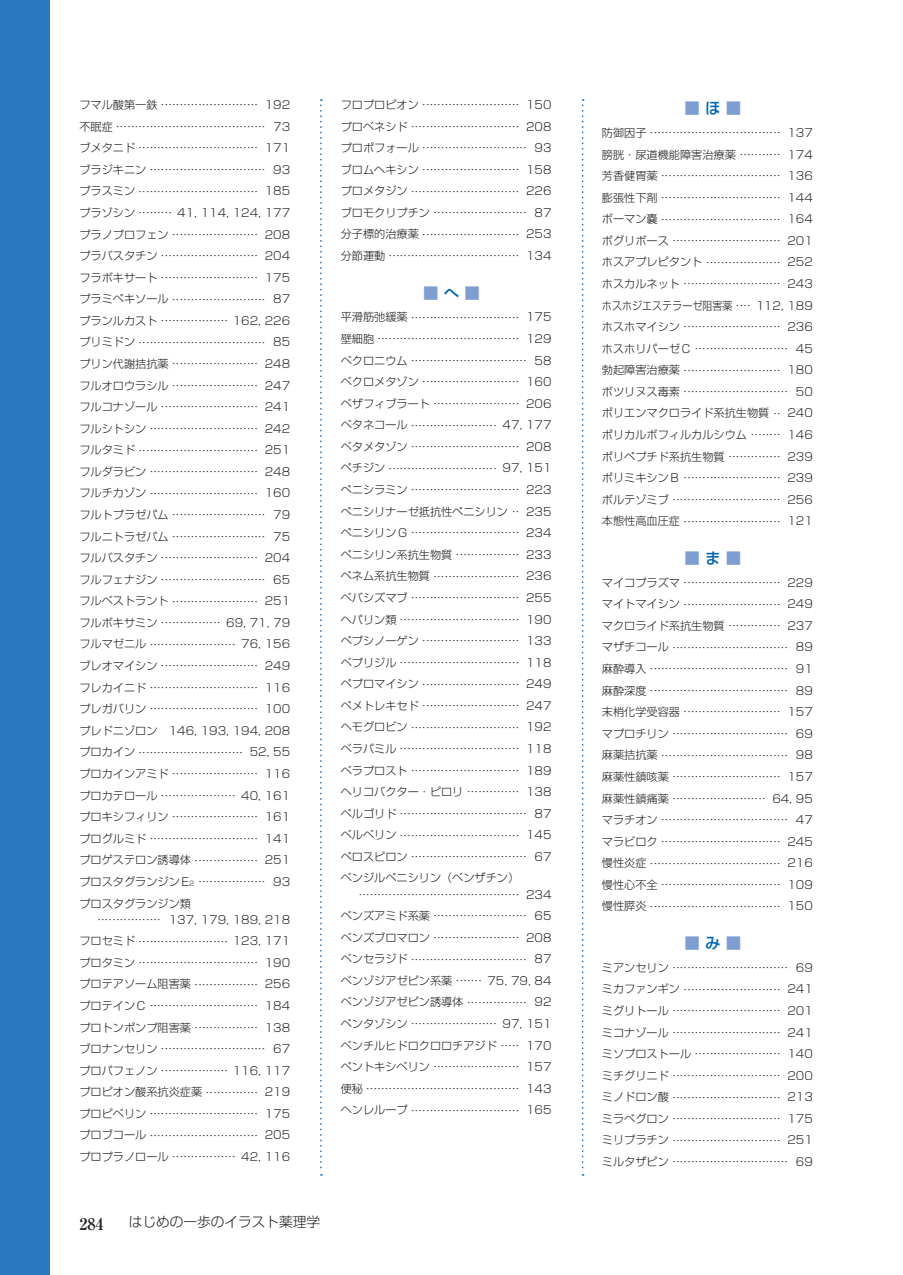
<style>
.page{position:relative;width:903px;height:1275px;background:#fff}
.page>*{position:absolute;margin:0;border:0;box-sizing:border-box;transform-origin:0 0}
.t1{font:700 16.1px "Ryumin Pro";color:#231f20}
.t2{font:500 15.58px "Shin Go Pro";color:#7e9ed2}
.t3{font:300 13.65px "Shin Go Pro";color:#231f20}
.t4{font:11.2px/21.5px "Ryumin Pro";color:#231f20;text-align:justify}
.t5{font:300 11.2px/21.5px "Shin Go Pro";color:#231f20}
.t6{font:300 11.2px "Shin Go Pro";color:#231f20;scale:.9 1}
.s1{font-family:"Shin Go Pro";font-weight:300}
.s2{color:#0166b3}
</style>
<div class="page">
<div style="left:0;top:0;width:50px;height:1275px;background:#2b79be"></div>
<svg style="left:320px;top:99px;width:2px;height:1077px"></svg>
<svg style="left:582px;top:99px;width:2px;height:1077px"></svg>
<p class="t4" style="left:79px;top:90px;width:212px"><span class="s1">フマル酸第一鉄</span> ........................... <span class="s1">192不眠症</span> ......................................... <span class="s1">73ブメタニド</span> ................................. <span class="s1">171ブラジキニン</span> ................................ <span class="s1">93プラスミン</span> ................................. <span class="s1">185</span></p>
<p class="t5" style="left:79px;top:201px;width:212px">プラゾシン <sup>..........</sup> 41, 114, 124, 177</p>
<p class="t4" style="left:79px;top:219px;width:212px"><span class="s1">プラノプロフェン</span> ........................ <span class="s1">208プラバスタチン</span> ........................... <span class="s1">204フラボキサート</span> ........................... <span class="s1">175プラミペキソール</span> .......................... <span class="s1">87プランルカスト</span> ................... <span class="s1">162, 226プリミドン</span> ................................... <span class="s1">85プリン代謝拮抗薬</span> ........................ <span class="s1">248フルオロウラシル</span> ........................ <span class="s1">247フルコナゾール</span> ........................... <span class="s1">241フルシトシン</span> .............................. <span class="s1">242フルタミド</span> ................................. <span class="s1">251フルダラビン</span> .............................. <span class="s1">248フルチカゾン</span> .............................. <span class="s1">160フルトプラゼパム</span> .......................... <span class="s1">79フルニトラゼパム</span> .......................... <span class="s1">75フルバスタチン</span> ........................... <span class="s1">204フルフェナジン</span> ............................. <span class="s1">65フルベストラント</span> ........................ <span class="s1">251フルボキサミン</span> ................. <span class="s1">69, 71, 79フルマゼニル</span> ........................ <span class="s1">76, 156ブレオマイシン</span> ........................... <span class="s1">249フレカイニド</span> .............................. <span class="s1">116プレガバリン</span> .............................. <span class="s1">100</span></p>
<p class="t5" style="left:79px;top:718px;width:212px">プレドニゾロン 146, 193, 194, 208</p>
<p class="t4" style="left:79px;top:737px;width:212px"><span class="s1">プロカイン</span> ............................. <span class="s1">52, 55プロカインアミド</span> ........................ <span class="s1">116プロカテロール</span> ..................... <span class="s1">40, 161プロキシフィリン</span> ........................ <span class="s1">161プログルミド</span> .............................. <span class="s1">141プロゲステロン誘導体</span> .................. <span class="s1">251プロスタグランジンE</span><sub>2</sub> ................... <span class="s1">93</span></p>
<p class="t5" style="left:79px;top:891px;width:113px">プロスタグランジン類</p>
<p class="t4" style="left:79px;top:904px;width:212px;text-indent:19px">.................. <span class="s1">137, 179, 189, 218フロセミド</span> ......................... <span class="s1">123, 171プロタミン</span> ................................. <span class="s1">190プロテアソーム阻害薬</span> .................. <span class="s1">256プロテインC</span> .............................. <span class="s1">184プロトンポンプ阻害薬</span> .................. <span class="s1">138ブロナンセリン</span> ............................. <span class="s1">67プロパフェノン</span> ................... <span class="s1">116, 117プロピオン酸系抗炎症薬</span> ............... <span class="s1">219プロピベリン</span> .............................. <span class="s1">175プロブコール</span> .............................. <span class="s1">205プロプラノロール</span> .................. <span class="s1">42, 116</span></p>
<h1 class="t1" style="left:79px;top:1211px;width:26px">284</h1>
<p class="t3" style="left:129px;top:1211px;width:192px">はじめの一歩のイラスト薬理学</p>
<p class="t4" style="left:341px;top:90px;width:212px"><span class="s1">フロプロピオン</span> ........................... <span class="s1">150プロベネシド</span> .............................. <span class="s1">208プロポフォール</span> ............................. <span class="s1">93ブロムヘキシン</span> ........................... <span class="s1">158プロメタジン</span> .............................. <span class="s1">226ブロモクリプチン</span> .......................... <span class="s1">87分子標的治療薬</span> ........................... <span class="s1">253分節運動</span> .................................... <span class="s1">134</span></p>
<h2 class="t2" style="left:423px;top:280px;width:58px">■ <span class="s2">へ</span> ■</h2>
<p class="t4" style="left:341px;top:302px;width:212px"><span class="s1">平滑筋弛緩薬</span> .............................. <span class="s1">175壁細胞</span> ....................................... <span class="s1">129ベクロニウム</span> ................................ <span class="s1">58ベクロメタゾン</span> ........................... <span class="s1">160ベザフィブラート</span> ........................ <span class="s1">206ベタネコール</span> ........................ <span class="s1">47, 177ベタメタゾン</span> .............................. <span class="s1">208ペチジン</span> .............................. <span class="s1">97, 151ぺニシラミン</span> .............................. <span class="s1">223</span></p>
<p class="t5" style="left:341px;top:499px;width:212px">ぺニシリナーゼ抵抗性ペニシリン <sup>...</sup> 235</p>
<p class="t4" style="left:341px;top:518px;width:212px"><span class="s1">ペニシリンG</span> .............................. <span class="s1">234ペニシリン系抗生物質</span> .................. <span class="s1">233ペネム系抗生物質</span> ........................ <span class="s1">236ベバシズマブ</span> .............................. <span class="s1">255ヘパリン類</span> ................................. <span class="s1">190ペプシノーゲン</span> ........................... <span class="s1">133ベプリジル</span> ................................. <span class="s1">118ペプロマイシン</span> ........................... <span class="s1">249ペメトレキセド</span> ........................... <span class="s1">247ヘモグロビン</span> .............................. <span class="s1">192ベラパミル</span> ................................. <span class="s1">118ベラプロスト</span> .............................. <span class="s1">189ヘリコバクター・ピロリ</span> ............... <span class="s1">138ペルゴリド</span> ................................... <span class="s1">87ベルベリン</span> ................................. <span class="s1">145ペロスピロン</span> ................................ <span class="s1">67</span></p>
<p class="t5" style="left:341px;top:866px;width:180px">ベンジルペニシリン（ベンザチン）</p>
<p class="t4" style="left:341px;top:879px;width:212px;text-indent:19px">............................................ <span class="s1">234ベンズアミド系薬</span> .......................... <span class="s1">65ベンズブロマロン</span> ........................ <span class="s1">208ベンセラジド</span> ................................ <span class="s1">87</span></p>
<p class="t5" style="left:341px;top:968px;width:212px">ベンゾジアゼピン系薬 <sup>........</sup> 75, 79, 84</p>
<p class="t4" style="left:341px;top:987px;width:212px"><span class="s1">ベンゾジアゼピン誘導体</span> ................. <span class="s1">92ペンタゾシン</span> ........................ <span class="s1">97, 151</span></p>
<p class="t5" style="left:341px;top:1033px;width:212px">ベンチルヒドロクロロチアジド <sup>......</sup> 170</p>
<p class="t4" style="left:341px;top:1052px;width:212px"><span class="s1">ペントキシベリン</span> ........................ <span class="s1">157便秘</span> .......................................... <span class="s1">143ヘンレループ</span> .............................. <span class="s1">165</span></p>
<h2 class="t2" style="left:684px;top:95px;width:58px">■ <span class="s2">ほ</span> ■</h2>
<p class="t4" style="left:602px;top:118px;width:212px"><span class="s1">防御因子</span> .................................... <span class="s1">137</span></p>
<p class="t5" style="left:602px;top:142px;width:212px">膀胱・尿道機能障害治療薬 <sup>............</sup> 174</p>
<p class="t4" style="left:602px;top:161px;width:212px"><span class="s1">芳香健胃薬</span> ................................. <span class="s1">136膨張性下剤</span> ................................. <span class="s1">144ボーマン嚢</span> ................................. <span class="s1">164ボグリボース</span> .............................. <span class="s1">201ホスアプレピタント</span> ..................... <span class="s1">252ホスカルネット</span> ........................... <span class="s1">243</span></p>
<p class="t6" style="left:602px;top:296px;width:236px">ホスホジエステラーゼ阻害薬 <sup>.....</sup> 112, 189</p>
<p class="t4" style="left:602px;top:312px;width:212px"><span class="s1">ホスホマイシン</span> ........................... <span class="s1">236ホスホリパーゼC</span> .......................... <span class="s1">45勃起障害治療薬</span> ........................... <span class="s1">180ボツリヌス毒素</span> ............................. <span class="s1">50</span></p>
<p class="t5" style="left:602px;top:401px;width:212px">ポリエンマクロライド系抗生物質 <sup>...</sup> 240ポリカルボフィルカルシウム <sup>.........</sup> 146</p>
<p class="t4" style="left:602px;top:441px;width:212px"><span class="s1">ポリペプチド系抗生物質</span> ............... <span class="s1">239ポリミキシンB</span> ........................... <span class="s1">239ボルテゾミブ</span> .............................. <span class="s1">256本態性高血圧症</span> ........................... <span class="s1">121</span></p>
<h2 class="t2" style="left:684px;top:545px;width:58px">■ <span class="s2">ま</span> ■</h2>
<p class="t4" style="left:602px;top:567px;width:212px"><span class="s1">マイコプラズマ</span> ........................... <span class="s1">229マイトマイシン</span> ........................... <span class="s1">249マクロライド系抗生物質</span> ............... <span class="s1">237マザチコール</span> ................................ <span class="s1">89麻酔導入</span> ...................................... <span class="s1">91麻酔深度</span> ...................................... <span class="s1">89末梢化学受容器</span> ........................... <span class="s1">157マプロチリン</span> ................................ <span class="s1">69麻薬拮抗薬</span> ................................... <span class="s1">98麻薬性鎮咳薬</span> .............................. <span class="s1">157麻薬性鎮痛薬</span> .......................... <span class="s1">64, 95マラチオン</span> ................................... <span class="s1">47マラビロク</span> ................................. <span class="s1">245慢性炎症</span> .................................... <span class="s1">216慢性心不全</span> ................................. <span class="s1">109慢性膵炎</span> .................................... <span class="s1">150</span></p>
<h2 class="t2" style="left:684px;top:930px;width:58px">■ <span class="s2">み</span> ■</h2>
<p class="t4" style="left:602px;top:952px;width:212px"><span class="s1">ミアンセリン</span> ................................ <span class="s1">69ミカファンギン</span> ........................... <span class="s1">241ミグリトール</span> .............................. <span class="s1">201ミコナゾール</span> .............................. <span class="s1">241ミソプロストール</span> ........................ <span class="s1">140ミチグリニド</span> .............................. <span class="s1">200ミノドロン酸</span> .............................. <span class="s1">213ミラべグロン</span> .............................. <span class="s1">175ミリプラチン</span> .............................. <span class="s1">251ミルタザピン</span> ................................ <span class="s1">69</span></p>
</div>
